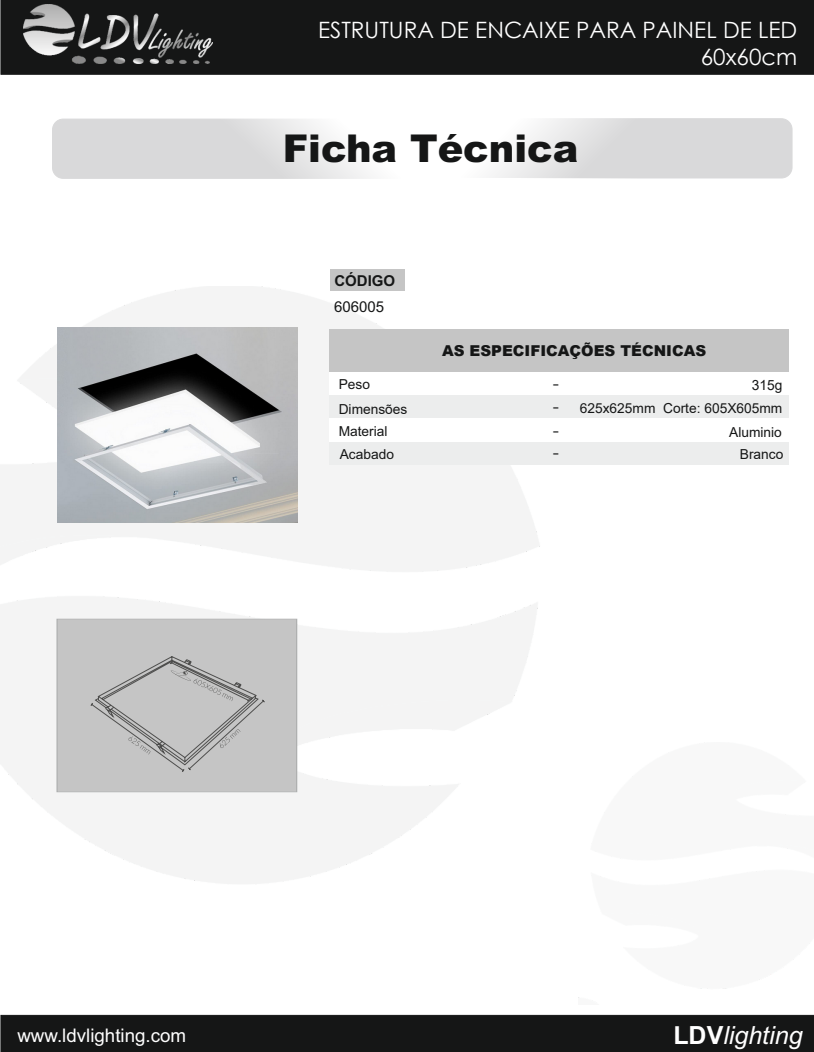
<style>
.page{position:relative;width:814px;height:1052px;background:#fff}
.page>*{position:absolute;margin:0;border:0;box-sizing:border-box;transform-origin:0 0}
.t1{font:900 38.38px "Arial";color:#151616}
.t2{font:italic 25px "Arial";color:#fff}
.t3{font:22.5px/27px "Century Gothic";color:#fff;text-align:right}
.t4{font:18.75px "Arial";color:#fff}
.t5{font:18.75px/23.8px "Century Gothic";color:#151616;text-align:justify}
.t6{font:900 15px "Arial";color:#151616}
.t7{font:700 15px "Arial";color:#151616}
.t8{font:15px "Arial";color:#151616}
.t9{font:14.12px "Arial";color:#151616}
.t10{font:13.75px/24.9px "Arial";color:#151616}
.s1{font-weight:700;font-style:normal}
</style>
<div class="page">
<img style="left:0;top:286px;width:540px;height:478px">
<div style="left:1px;top:621px;width:813px;height:430px;background:#fff"></div>
<div style="left:57px;top:618px;width:240px;height:174px;background:#c5c5c5;border:1px solid #afb0b0"></div>
<div style="left:304px;top:118px;width:488px;height:60px;background:#d9d9da;border:1px solid #d9d9da;border-radius:11px"></div>
<svg style="left:52px;top:119px;width:516px;height:60px;background:#e9e9ea"></svg>
<div style="left:330px;top:269px;width:74px;height:21px;background:#c5c5c5"></div>
<div style="left:330px;top:329px;width:459px;height:43px;background:#c5c5c5"></div>
<div style="left:329px;top:372px;width:459px;height:24px;background:#fff"></div>
<div style="left:330px;top:395px;width:459px;height:23px;background:#eceded"></div>
<div style="left:330px;top:441px;width:459px;height:24px;background:#eceded"></div>
<div style="left:330px;top:418px;width:459px;height:24px;background:#fff"></div>
<div style="left:1px;top:0;width:813px;height:75px;background:#151616"></div>
<img style="left:23px;top:5px;width:189px;height:59px">
<div style="left:1px;top:1014px;width:813px;height:37px;background:#151616"></div>
<img style="left:58px;top:328px;width:239px;height:194px">
<svg style="left:90px;top:656px;width:175px;height:116px"></svg>
<h3 class="t3" style="left:318px;top:16px;width:481px">ESTRUTURA DE ENCAIXE PARA PAINEL DE LED<br>60x60cm</h3>
<h1 class="t1" style="left:283px;top:135px;width:297px">Ficha Técnica</h1>
<p class="t7" style="left:334px;top:275px;width:62px">CÓDIGO</p>
<p class="t8" style="left:334px;top:301px;width:52px">606005</p>
<p class="t10" style="left:339px;top:372px;width:70px">Peso<br>Dimensões</p>
<p class="t10" style="left:339px;top:419px;width:50px">Material</p>
<p class="t6" style="left:442px;top:340px;width:266px">AS ESPECIFICAÇÕES TÉCNICAS</p>
<h3 class="t5" style="left:553px;top:373px;width:8px">- - -</h3>
<p class="t9" style="left:752px;top:375px;width:32px">315g</p>
<p class="t10" style="left:580px;top:397px;width:204px;line-height:24px;text-align:right">625x625mm Corte: 605X605mm<br>Aluminio</p>
<p class="t10" style="left:340px;top:443px;width:56px">Acabado</p>
<h3 class="t5" style="left:553px;top:442px;width:8px">-</h3>
<p class="t10" style="left:740px;top:441px;width:45px">Branco</p>
<h3 class="t4" style="left:17px;top:1028px;width:170px">www.ldvlighting.com</h3>
<h2 class="t2" style="left:673px;top:1025px;width:131px"><span class="s1">LDV</span>lighting</h2>
</div>
